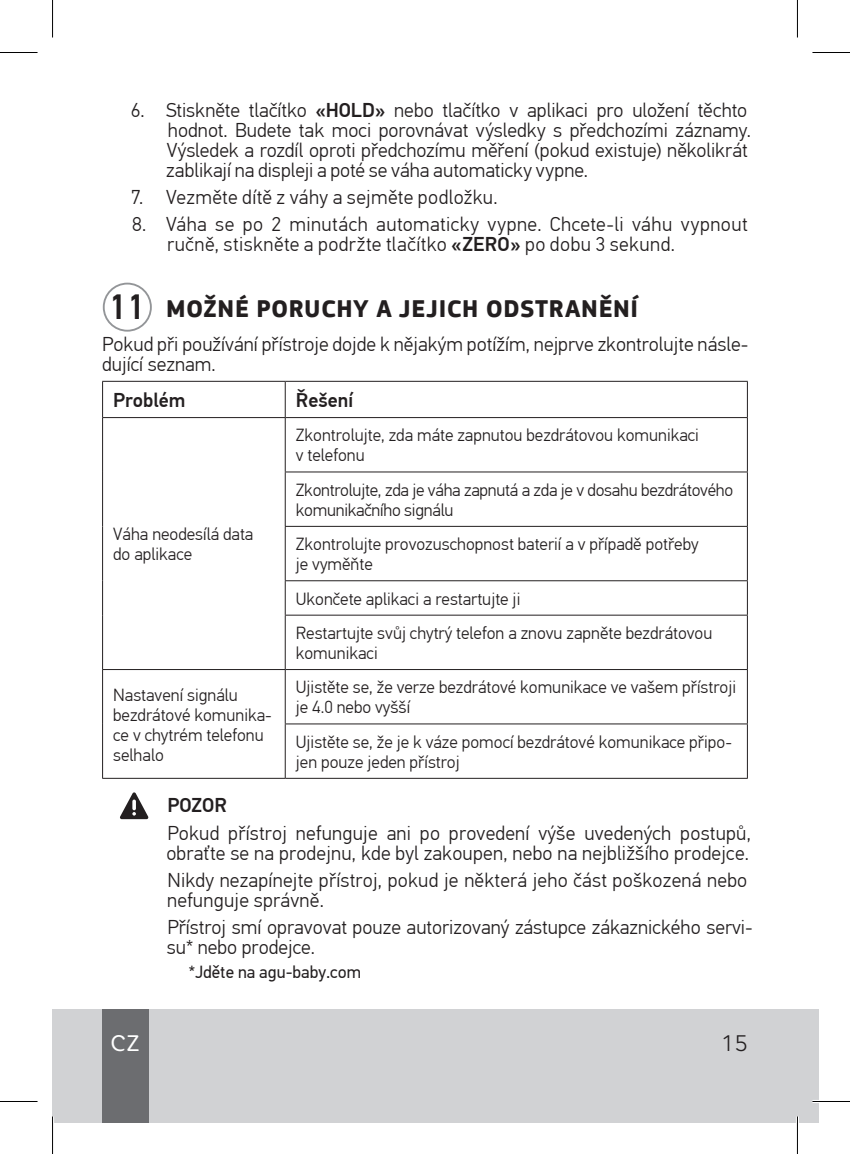
<style>
.page{position:relative;width:850px;height:1154px;background:#fff}
.page>*{position:absolute;margin:0;border:0;box-sizing:border-box;transform-origin:0 0}
.t1{font:500 35px "PF Din Text Pro";color:#231f20}
.t2{font:700 25px "PF Square Sans Pro";letter-spacing:.02em;color:#231f20}
.t3{font:22.5px "Core Rhino";color:#fff}
.t4{font:300 22.5px "Core Sans A35";color:#231f20}
.t5{font:300 20px/20px "PF Din Text Pro";letter-spacing:.005em;color:#231f20}
.t6{font:500 20px "PF Din Text Pro";color:#231f20}
.t7{font:300 17.5px/20px "PF Din Text Pro";color:#231f20}
.t8{font:17.5px "PF Din Text Pro";color:#231f20}
.s1{font-weight:500}
</style>
<div class="page">
<div style="left:52px;top:1009px;width:766px;height:114px;background:#d1d2d4"></div>
<div style="left:102px;top:1009px;width:46px;height:114px;background:#6c6d70"></div>
<hr style="left:102px;top:381px;width:183px;height:1px;background:#231f20">
<hr style="left:102px;top:382px;width:1px;height:35px;background:#231f20">
<hr style="left:285px;top:381px;width:462px;height:1px;background:#231f20">
<hr style="left:285px;top:382px;width:1px;height:35px;background:#231f20">
<hr style="left:746px;top:382px;width:1px;height:35px;background:#231f20">
<hr style="left:102px;top:417px;width:183px;height:1px;background:#231f20">
<hr style="left:102px;top:418px;width:1px;height:54px;background:#231f20">
<hr style="left:285px;top:417px;width:462px;height:1px;background:#231f20">
<hr style="left:285px;top:418px;width:1px;height:54px;background:#231f20">
<hr style="left:746px;top:418px;width:1px;height:54px;background:#231f20">
<hr style="left:102px;top:472px;width:1px;height:54px;background:#231f20">
<hr style="left:285px;top:471px;width:462px;height:1px;background:#231f20">
<hr style="left:285px;top:472px;width:1px;height:54px;background:#231f20">
<hr style="left:746px;top:472px;width:1px;height:54px;background:#231f20">
<hr style="left:102px;top:526px;width:1px;height:55px;background:#231f20">
<hr style="left:285px;top:526px;width:462px;height:1px;background:#231f20">
<hr style="left:285px;top:527px;width:1px;height:53px;background:#231f20">
<hr style="left:746px;top:527px;width:1px;height:53px;background:#231f20">
<hr style="left:102px;top:581px;width:1px;height:34px;background:#231f20">
<hr style="left:285px;top:580px;width:462px;height:1px;background:#231f20">
<hr style="left:285px;top:581px;width:1px;height:34px;background:#231f20">
<hr style="left:746px;top:581px;width:1px;height:34px;background:#231f20">
<hr style="left:102px;top:615px;width:1px;height:54px;background:#231f20">
<hr style="left:285px;top:615px;width:462px;height:1px;background:#231f20">
<hr style="left:285px;top:615px;width:1px;height:54px;background:#231f20">
<hr style="left:746px;top:615px;width:1px;height:54px;background:#231f20">
<hr style="left:102px;top:669px;width:183px;height:1px;background:#231f20">
<hr style="left:102px;top:670px;width:1px;height:54px;background:#231f20">
<hr style="left:285px;top:669px;width:462px;height:1px;background:#231f20">
<hr style="left:285px;top:670px;width:1px;height:53px;background:#231f20">
<hr style="left:746px;top:670px;width:1px;height:53px;background:#231f20">
<hr style="left:102px;top:724px;width:1px;height:54px;background:#231f20">
<hr style="left:285px;top:723px;width:462px;height:1px;background:#231f20">
<hr style="left:285px;top:724px;width:1px;height:54px;background:#231f20">
<hr style="left:746px;top:724px;width:1px;height:54px;background:#231f20">
<hr style="left:102px;top:778px;width:183px;height:1px;background:#231f20">
<hr style="left:285px;top:778px;width:462px;height:1px;background:#231f20">
<div style="left:103px;top:283px;width:49px;height:49px;border:2px solid #939598;border-radius:50%"></div>
<svg style="left:120px;top:792px;width:28px;height:27px"></svg>
<hr style="left:812px;top:1100px;width:37px;height:3px;background:#fff">
<hr style="left:51px;top:1116px;width:3px;height:38px;background:#fff">
<hr style="left:795px;top:1116px;width:3px;height:38px;background:#fff">
<hr style="left:0;top:52px;width:38px;height:1px;background:#000">
<hr style="left:812px;top:52px;width:37px;height:1px;background:#000">
<hr style="left:0;top:1101px;width:38px;height:1px;background:#000">
<hr style="left:812px;top:1101px;width:37px;height:1px;background:#000">
<hr style="left:52px;top:0;width:1px;height:38px;background:#000">
<hr style="left:52px;top:1116px;width:1px;height:38px;background:#000">
<hr style="left:796px;top:0;width:1px;height:38px;background:#000">
<hr style="left:796px;top:1116px;width:1px;height:38px;background:#000">
<p class="t5" style="left:166px;top:101px;width:585px;text-indent:-35px">6. Stiskněte tlačítko <span class="s1">«HOLD»</span> nebo tlačítko v aplikaci pro uložení těchto hodnot. Budete tak moci porovnávat výsledky s předchozími záznamy.<br>Výsledek a rozdíl oproti předchozímu měření (pokud existuje) několikrát zablikají na displeji a poté se váha automaticky vypne.</p>
<p class="t5" style="left:131px;top:188px;width:368px">7. Vezměte dítě z váhy a sejměte podložku.</p>
<p class="t5" style="left:167px;top:215px;width:581px;text-indent:-35px">8. Váha se po 2 minutách automaticky vypne. Chcete-li váhu vypnout ručně, stiskněte a podržte tlačítko <span class="s1">«ZERO»</span> po dobu 3 sekund.</p>
<p class="t2" style="left:166px;top:293px;width:473px">MOŽNÉ PORUCHY A JEJICH ODSTRANĚNÍ</p>
<p class="t5" style="left:102px;top:334px;width:647px">Pokud při používání přístroje dojde k nějakým potížím, nejprve zkontrolujte násle&shy;dující seznam.</p>
<p class="t6" style="left:113px;top:388px;width:74px">Problém</p>
<p class="t6" style="left:296px;top:388px;width:59px">Řešení</p>
<h1 class="t1" style="left:108px;top:285px;width:38px">11</h1>
<p class="t7" style="left:113px;top:524px;width:141px">Váha neodesílá data do aplikace</p>
<p class="t7" style="left:296px;top:426px;width:404px">Zkontrolujte, zda máte zapnutou bezdrátovou komunikaci v telefonu</p>
<p class="t7" style="left:296px;top:480px;width:438px">Zkontrolujte, zda je váha zapnutá a zda je v dosahu bezdrátového komunikačního signálu</p>
<p class="t7" style="left:296px;top:534px;width:404px">Zkontrolujte provozuschopnost baterií a v případě potřeby je vyměňte</p>
<p class="t7" style="left:296px;top:581px;width:418px;line-height:34.5px">Ukončete aplikaci a restartujte ji<br>Restartujte svůj chytrý telefon a znovu zapněte bezdrátovou</p>
<p class="t7" style="left:296px;top:643px;width:83px">komunikaci</p>
<p class="t7" style="left:113px;top:685px;width:160px">Nastavení signálu bezdrátové komunika&shy;ce v chytrém telefonu selhalo</p>
<p class="t7" style="left:296px;top:677px;width:441px">Ujistěte se, že verze bezdrátové komunikace ve vašem přístroji je 4.0 nebo vyšší</p>
<p class="t7" style="left:296px;top:732px;width:437px">Ujistěte se, že je k váze pomocí bezdrátové komunikace připo&shy;jen pouze jeden přístroj</p>
<p class="t6" style="left:167px;top:793px;width:61px">POZOR</p>
<p class="t5" style="left:166px;top:823px;width:586px">Pokud přístroj nefunguje ani po provedení výše uvedených postupů, obraťte se na prodejnu, kde byl zakoupen, nebo na nejbližšího prodejce.</p>
<p class="t5" style="left:167px;top:870px;width:581px">Nikdy nezapínejte přístroj, pokud je některá jeho část poškozená nebo nefunguje správně.</p>
<p class="t5" style="left:167px;top:917px;width:587px">Přístroj smí opravovat pouze autorizovaný zástupce zákaznického servi&shy;su* nebo prodejce.</p>
<p class="t8" style="left:188px;top:962px;width:174px">*Jděte na agu-baby.com</p>
<p class="t3" style="left:111px;top:1029px;width:31px">CZ</p>
<p class="t4" style="left:721px;top:1028px;width:28px">15</p>
</div>
